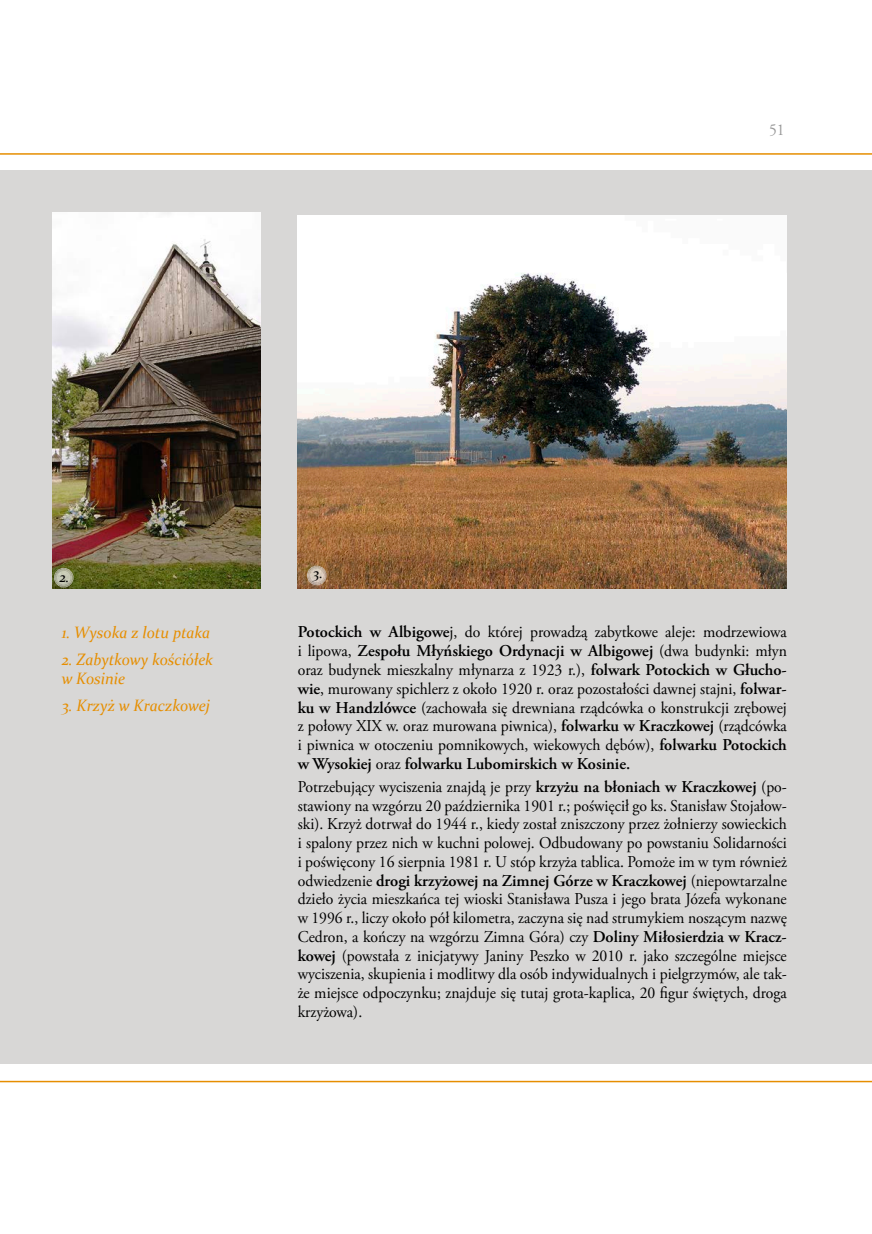
<style>
.page{position:relative;width:872px;height:1234px;background:#fff}
.page>*{position:absolute;margin:0;border:0;box-sizing:border-box;transform-origin:0 0}
.t1{font:16.5px/18.8px "Adobe Garamond Pro";color:#000;text-align:justify;scale:.95 1}
.t2{font:italic 16.5px/18.8px "Constantia";color:#e68e00;scale:.95 1}
.t3{font:16.5px "Adobe Garamond Pro";color:#989898;scale:.95 1}
.t4{font:italic 15px "Constantia";color:#000;scale:.95 1}
.s1{font-weight:600}
</style>
<div class="page">
<div style="left:0;top:170px;width:872px;height:893px;background:#d8d7d6"></div>
<img style="left:52px;top:213px;width:208px;height:375px">
<hr style="left:0;top:153px;width:872px;height:2px;background:#e68e00">
<hr style="left:0;top:1080px;width:872px;height:1px;background:#e68e00">
<img style="left:298px;top:215px;width:489px;height:373px">
<svg style="left:55px;top:569px;width:17px;height:17px"></svg>
<div style="left:54px;top:568px;width:19px;height:19px;border:1px solid #d8d7d6;border-radius:50%"></div>
<div style="left:55px;top:569px;width:17px;height:17px;border:1px solid #d8d7d6;border-radius:50%"></div>
<div style="left:56px;top:570px;width:15px;height:15px;border:1px solid #d8d7d6;border-radius:50%"></div>
<svg style="left:308px;top:567px;width:17px;height:16px"></svg>
<div style="left:307px;top:566px;width:19px;height:19px;border:1px solid #d8d7d6;border-radius:50%"></div>
<div style="left:308px;top:566px;width:17px;height:18px;border:1px solid #d8d7d6;border-radius:50%"></div>
<div style="left:309px;top:568px;width:15px;height:15px;border:1px solid #d8d7d6;border-radius:50%"></div>
<p class="t4" style="left:59px;top:566px;width:12px">2.</p>
<p class="t4" style="left:313px;top:562px;width:12px">3.</p>
<p class="t3" style="left:769px;top:120px;width:18px">51</p>
<p class="t2" style="left:62px;top:622px;width:158px">1. Wysoka z lotu ptaka</p>
<p class="t2" style="left:62px;top:649px;width:161px">2. Zabytkowy kościółek w Kosinie</p>
<p class="t2" style="left:62px;top:695px;width:157px">3. Krzyż w Kraczkowej</p>
<p class="t1" style="left:298px;top:623px;width:516px"><span class="s1">Potockich w Albigowe</span>j, do której prowadzą zabytkowe aleje: modrzewiowa i lipowa, <span class="s1">Zespołu Młyńskiego Ordynacji w Albigowej</span> (dwa budynki: młyn oraz budynek mieszkalny młynarza z 1923 r.), <span class="s1">folwark Potockich w Głucho&shy;wie</span>, murowany spichlerz z około 1920 r. oraz pozostałości dawnej stajni, <span class="s1">folwar&shy;ku w Handzlówce</span> (zachowała się drewniana rządcówka o konstrukcji zrębowej z połowy XIX w. oraz murowana piwnica), <span class="s1">folwarku w Kraczkowej</span> (rządcówka i piwnica w otoczeniu pomnikowych, wiekowych dębów), <span class="s1">folwarku Potockich w Wysokiej</span> oraz <span class="s1">folwarku Lubomirskich w Kosinie.</span></p>
<p class="t1" style="left:298px;top:777px;width:516px">Potrzebujący wyciszenia znajdą je przy <span class="s1">krzyżu na błoniach w Kraczkowej</span> (po&shy;stawiony na wzgórzu 20 października 1901 r.; poświęcił go ks. Stanisław Stojałow&shy;ski). Krzyż dotrwał do 1944 r., kiedy został zniszczony przez żołnierzy sowieckich i spalony przez nich w kuchni polowej. Odbudowany po powstaniu Solidarności i poświęcony 16 sierpnia 1981 r. U stóp krzyża tablica. Pomoże im w tym również odwiedzenie <span class="s1">drogi krzyżowej na Zimnej Górze w Kraczkowej</span> (niepowtarzalne dzieło życia mieszkańca tej wioski Stanisława Pusza i jego brata Józefa wykonane w 1996 r., liczy około pół kilometra, zaczyna się nad strumykiem noszącym nazwę Cedron, a kończy na wzgórzu Zimna Góra) czy <span class="s1">Doliny Miłosierdzia w Kracz&shy;kowej</span> (powstała z inicjatywy Janiny Peszko w 2010 r. jako szczególne miejsce wyciszenia, skupienia i modlitwy dla osób indywidualnych i pielgrzymów, ale tak&shy;że miejsce odpoczynku; znajduje się tutaj grota-kaplica, 20 figur świętych, droga krzyżowa).</p>
</div>
